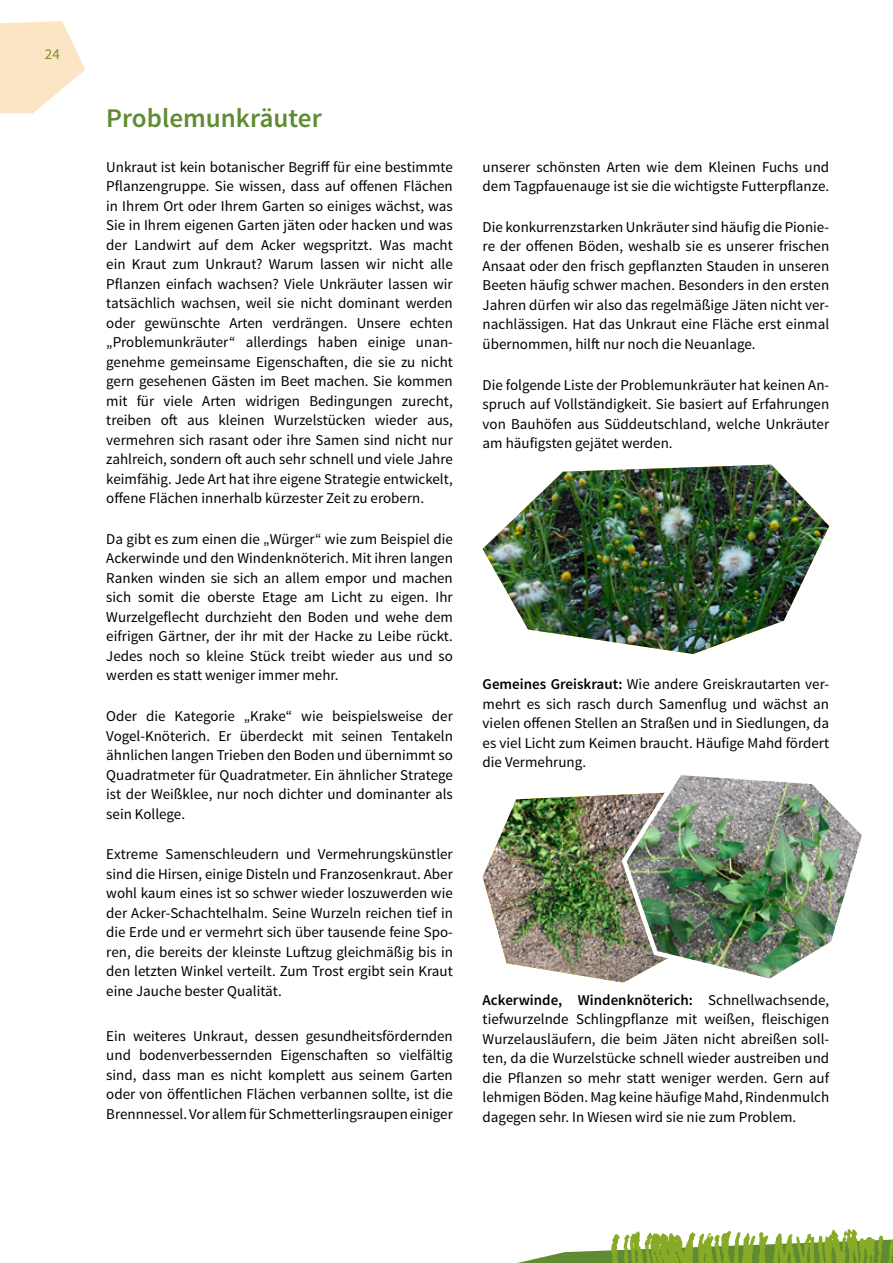
<style>
.page{position:relative;width:893px;height:1263px;background:#fff}
.page>*{position:absolute;margin:0;border:0;box-sizing:border-box;transform-origin:0 0}
.t1{font:600 27px "Source Sans Pro";color:#5f8c32}
.Text{font:15px/19.5px "Source Sans Pro";color:#000;text-align:justify}
.t2{font:15px "Source Sans Pro";color:#5f8c32}
.s1{font-weight:600}
</style>
<div class="page">
<svg style="left:517px;top:1229px;width:376px;height:34px"></svg>
<svg style="left:0;top:21px;width:85px;height:93px"></svg>
<img style="left:483px;top:465px;width:346px;height:189px">
<img style="left:483px;top:794px;width:136px;height:188px">
<img style="left:619px;top:775px;width:243px;height:208px">
<p class="t2" style="left:45px;top:44px;width:16px">24</p>
<h1 class="t1" style="left:106px;top:101px;width:217px">Problemunkräuter</h1>
<p class="Text" style="left:106px;top:157px;width:348px">Unkraut ist kein botanischer Begriff für eine bestimmte Pflanzengruppe. Sie wissen, dass auf offenen Flächen in Ihrem Ort oder Ihrem Garten so einiges wächst, was Sie in Ihrem eigenen Garten jäten oder hacken und was der Landwirt auf dem Acker wegspritzt. Was macht ein Kraut zum Unkraut? Warum lassen wir nicht alle Pflanzen einfach wachsen? Viele Unkräuter lassen wir tatsächlich wachsen, weil sie nicht dominant werden oder gewünschte Arten verdrängen. Unsere echten „Problemunkräuter“ allerdings haben einige unan&shy;genehme gemeinsame Eigenschaften, die sie zu nicht gern gesehenen Gästen im Beet machen. Sie kommen mit für viele Arten widrigen Bedingungen zurecht, treiben oft aus kleinen Wurzelstücken wieder aus, vermehren sich rasant oder ihre Samen sind nicht nur zahlreich, sondern oft auch sehr schnell und viele Jahre keimfähig. Jede Art hat ihre eigene Strategie entwickelt, offene Flächen innerhalb kürzester Zeit zu erobern.</p>
<p class="Text" style="left:106px;top:529px;width:348px">Da gibt es zum einen die „Würger“ wie zum Beispiel die Ackerwinde und den Windenknöterich. Mit ihren langen Ranken winden sie sich an allem empor und machen sich somit die oberste Etage am Licht zu eigen. Ihr Wurzelgeflecht durchzieht den Boden und wehe dem eifrigen Gärtner, der ihr mit der Hacke zu Leibe rückt.<br>Jedes noch so kleine Stück treibt wieder aus und so werden es statt weniger immer mehr.</p>
<p class="Text" style="left:106px;top:707px;width:348px">Oder die Kategorie „Krake“ wie beispielsweise der Vogel-Knöterich. Er überdeckt mit seinen Tentakeln ähnlichen langen Trieben den Boden und übernimmt so Quadratmeter für Quadratmeter. Ein ähnlicher Stratege ist der Weißklee, nur noch dichter und dominanter als sein Kollege.</p>
<p class="Text" style="left:106px;top:845px;width:348px">Extreme Samenschleudern und Vermehrungskünstler sind die Hirsen, einige Disteln und Franzosenkraut. Aber wohl kaum eines ist so schwer wieder loszuwerden wie der Acker-Schachtelhalm. Seine Wurzeln reichen tief in die Erde und er vermehrt sich über tausende feine Spo&shy;ren, die bereits der kleinste Luftzug gleichmäßig bis in den letzten Winkel verteilt. Zum Trost ergibt sein Kraut eine Jauche bester Qualität.</p>
<p class="Text" style="left:106px;top:1026px;width:348px">Ein weiteres Unkraut, dessen gesundheitsfördernden und bodenverbessernden Eigenschaften so vielfältig sind, dass man es nicht komplett aus seinem Garten oder von öffentlichen Flächen verbannen sollte, ist die Brennnessel. Vor allem für Schmetterlingsraupen einiger</p>
<p class="Text" style="left:483px;top:157px;width:348px">unserer schönsten Arten wie dem Kleinen Fuchs und dem Tagpfauenauge ist sie die wichtigste Futterpflanze.</p>
<p class="Text" style="left:483px;top:217px;width:348px">Die konkurrenzstarken Unkräuter sind häufig die Pionie&shy;re der offenen Böden, weshalb sie es unserer frischen Ansaat oder den frisch gepflanzten Stauden in unseren Beeten häufig schwer machen. Besonders in den ersten Jahren dürfen wir also das regelmäßige Jäten nicht ver&shy;nachlässigen. Hat das Unkraut eine Fläche erst einmal übernommen, hilft nur noch die Neuanlage.</p>
<p class="Text" style="left:483px;top:375px;width:348px">Die folgende Liste der Problemunkräuter hat keinen An&shy;spruch auf Vollständigkeit. Sie basiert auf Erfahrungen von Bauhöfen aus Süddeutschland, welche Unkräuter am häufigsten gejätet werden.</p>
<p class="Text" style="left:483px;top:675px;width:348px"><span class="s1">Gemeines Greiskraut:</span> Wie andere Greiskrautarten ver&shy;mehrt es sich rasch durch Samenflug und wächst an vielen offenen Stellen an Straßen und in Siedlungen, da es viel Licht zum Keimen braucht. Häufige Mahd fördert die Vermehrung.</p>
<p class="Text" style="left:483px;top:990px;width:348px"><span class="s1">Ackerwinde, Windenknöterich:</span> Schnellwachsende, tiefwurzelnde Schlingpflanze mit weißen, fleischigen Wurzelausläufern, die beim Jäten nicht abreißen soll&shy;ten, da die Wurzelstücke schnell wieder austreiben und die Pflanzen so mehr statt weniger werden. Gern auf lehmigen Böden. Mag keine häufige Mahd, Rindenmulch dagegen sehr. In Wiesen wird sie nie zum Problem.</p>
</div>
